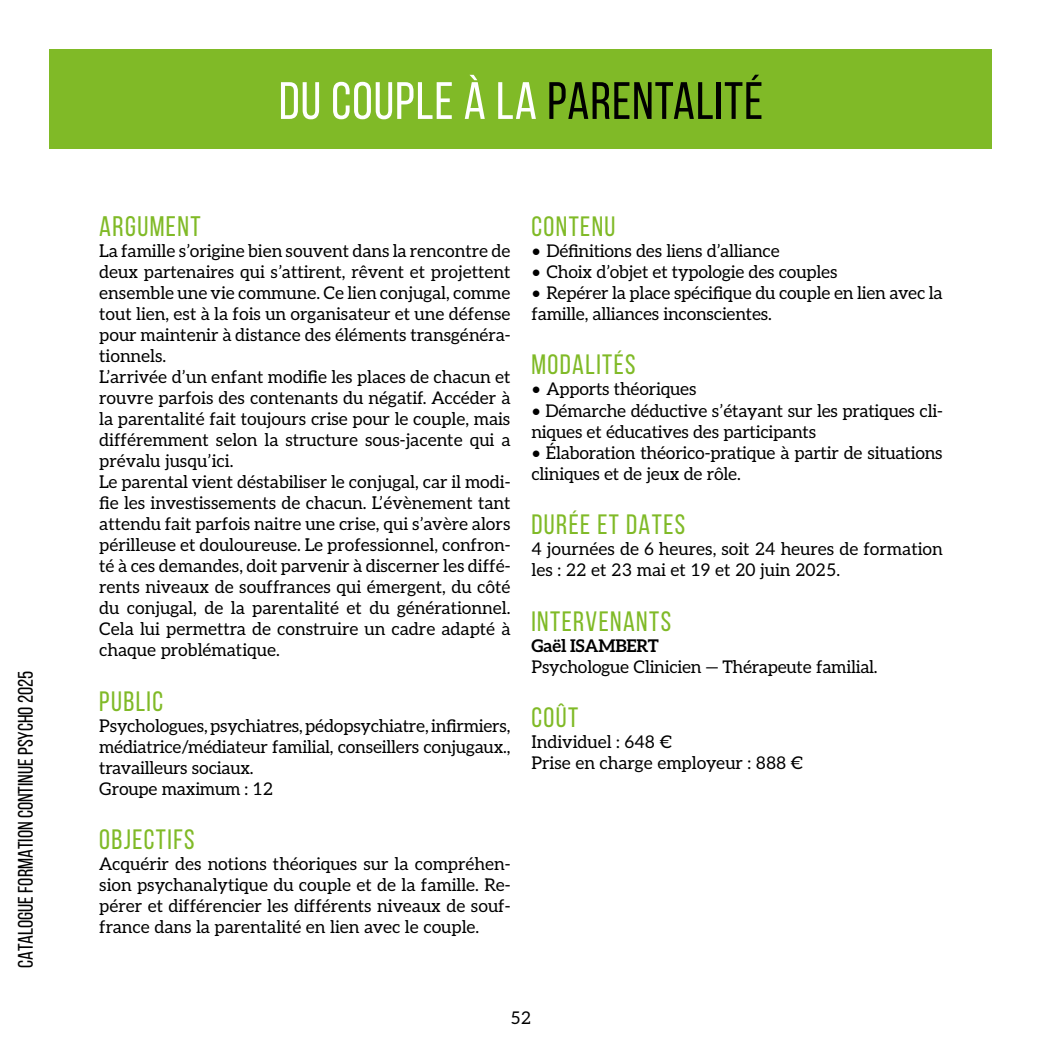
<style>
.page{position:relative;width:1042px;height:1042px;background:#fff}
.page>*{position:absolute;margin:0;border:0;box-sizing:border-box;transform-origin:0 0}
.t1{font:52.5px "Bebas Neue";letter-spacing:.02em;color:#fff}
.t2{font:28.35px "Bebas Neue";letter-spacing:.05em;color:#80ba27}
.t3{font:28px "Bebas Neue";letter-spacing:.05em;color:#80ba27}
.t4{font:21px "Bebas Neue";color:#000}
.t5{font:17.5px/21px "Aleo";color:#000}
.t6{font:700 17.5px "Aleo";letter-spacing:-.01em;color:#000}
.s1{color:#000}
</style>
<div class="page">
<div style="left:50px;top:50px;width:942px;height:99px;background:#80ba27"></div>
<p class="t4" style="left:14px;top:967px;width:298px;rotate:-90deg">CATALOGUE FORMATION CONTINUE PSYCHO 2025</p>
<h1 class="t1" style="left:279px;top:72px;width:486px">DU COUPLE À LA <span class="s1">PARENTALITÉ</span></h1>
<h2 class="t2" style="left:99px;top:211px;width:103px">ARGUMENT</h2>
<p class="t5" style="left:99px;top:239px;width:413px">La famille s’origine bien souvent dans la rencontre de deux partenaires qui s’attirent, rêvent et projettent ensemble une vie commune. Ce lien conjugal, comme tout lien, est à la fois un organisateur et une défense pour maintenir à distance des éléments transgénéra&shy;tionnels.<br>L’arrivée d’un enfant modifie les places de chacun et rouvre parfois des contenants du négatif. Accéder à la parentalité fait toujours crise pour le couple, mais différemment selon la structure sous-jacente qui a prévalu jusqu’ici.<br>Le parental vient déstabiliser le conjugal, car il modi&shy;fie les investissements de chacun. L’évènement tant attendu fait parfois naitre une crise, qui s’avère alors périlleuse et douloureuse. Le professionnel, confron&shy;té à ces demandes, doit parvenir à discerner les diffé&shy;rents niveaux de souffrances qui émergent, du côté du conjugal, de la parentalité et du générationnel.<br>Cela lui permettra de construire un cadre adapté à chaque problématique.</p>
<h3 class="t3" style="left:99px;top:686px;width:65px">PUBLIC</h3>
<p class="t5" style="left:99px;top:714px;width:413px">Psychologues, psychiatres, pédopsychiatre, infirmiers, médiatrice/médiateur familial, conseillers conjugaux., travailleurs sociaux.<br>Groupe maximum : 12</p>
<h3 class="t3" style="left:99px;top:824px;width:97px">OBJECTIFS</h3>
<p class="t5" style="left:99px;top:853px;width:413px;text-align:justify">Acquérir des notions théoriques sur la compréhen&shy;sion psychanalytique du couple et de la famille. Re&shy;pérer et différencier les différents niveaux de souf&shy;france dans la parentalité en lien avec le couple.</p>
<h3 class="t3" style="left:531px;top:211px;width:85px">CONTENU</h3>
<p class="t5" style="left:531px;top:239px;width:250px">• Définitions des liens d’alliance</p>
<p class="t5" style="left:531px;top:260px;width:307px">• Choix d’objet et typologie des couples</p>
<p class="t5" style="left:531px;top:281px;width:413px">• Repérer la place spécifique du couple en lien avec la famille, alliances inconscientes.</p>
<h3 class="t3" style="left:531px;top:350px;width:106px">MODALITÉS</h3>
<p class="t5" style="left:531px;top:378px;width:167px">• Apports théoriques</p>
<p class="t5" style="left:531px;top:399px;width:413px">• Démarche déductive s’étayant sur les pratiques cli&shy;niques et éducatives des participants</p>
<p class="t5" style="left:531px;top:441px;width:413px">• Élaboration théorico-pratique à partir de situations cliniques et de jeux de rôle.</p>
<h3 class="t3" style="left:531px;top:509px;width:155px">DURÉE ET DATES</h3>
<p class="t5" style="left:531px;top:537px;width:413px">4 journées de 6 heures, soit 24 heures de formation les : 22 et 23 mai et 19 et 20 juin 2025.</p>
<h3 class="t3" style="left:531px;top:606px;width:141px">INTERVENANTS</h3>
<p class="t6" style="left:531px;top:635px;width:129px">Gaël ISAMBERT</p>
<p class="t5" style="left:531px;top:655px;width:348px">Psychologue Clinicien — Thérapeute familial.</p>
<h3 class="t3" style="left:531px;top:702px;width:48px">COÛT</h3>
<p class="t5" style="left:531px;top:731px;width:273px">Individuel : 648 €<br>Prise en charge employeur : 888 €</p>
<p class="t5" style="left:510px;top:1006px;width:22px">52</p>
</div>
